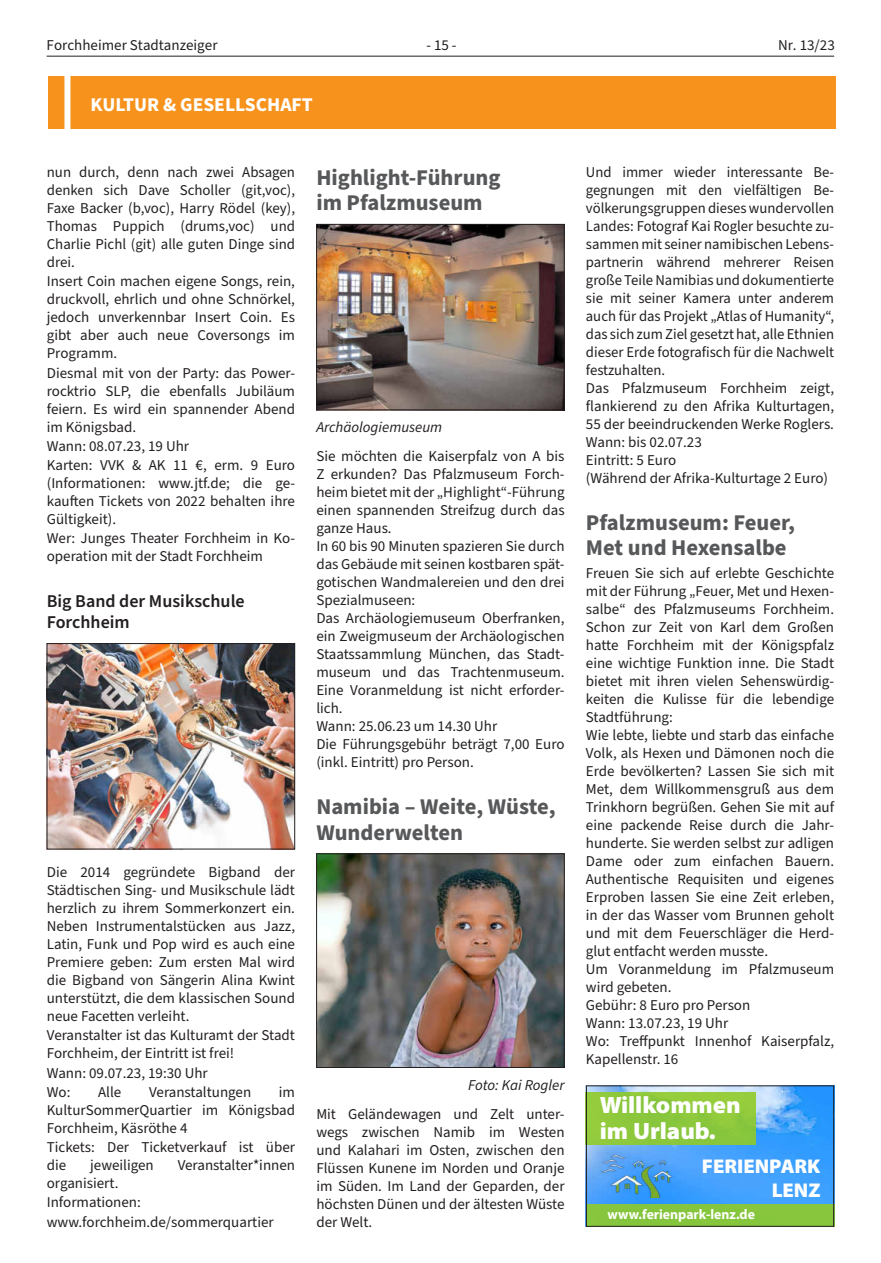
<style>
.page{position:relative;width:881px;height:1263px;background:#fff}
.page>*{position:absolute;margin:0;border:0;box-sizing:border-box;transform-origin:0 0}
.t1{font:900 23.7px/25.7px "Myriad Pro";color:#fff}
.t2{font:700 22.5px/25.5px "Source Sans Pro";color:#57585a}
.t3{font:900 19.95px/24px "Myriad Pro";color:#fff;text-align:right}
.t4{font:700 19.5px "Source Sans Pro";color:#fff}
.t5{font:600 18px/21px "Source Sans Pro";color:#231f20}
.t6{font:15px/18px "Source Sans Pro";color:#231f20}
.t7{font:italic 15px "Source Sans Pro";color:#231f20}
.t8{font:700 13.95px "Myriad Pro";color:#fff}
</style>
<div class="page">
<hr style="left:47px;top:56px;width:786px;height:1px;background:#231f20">
<img style="left:318px;top:226px;width:244px;height:182px">
<div style="left:316px;top:224px;width:248px;height:186px;border:1px solid #231f20"></div>
<img style="left:318px;top:855px;width:244px;height:211px">
<div style="left:316px;top:853px;width:248px;height:215px;border:1px solid #231f20"></div>
<img style="left:49px;top:645px;width:244px;height:202px">
<div style="left:47px;top:643px;width:248px;height:206px;border:1px solid #231f20"></div>
<div style="left:48px;top:76px;width:787px;height:52px;background:#f7931d"></div>
<div style="left:64px;top:75px;width:6px;height:54px;background:#fff"></div>
<img style="left:587px;top:1087px;width:244px;height:117px">
<div style="left:585px;top:1092px;width:170px;height:52px;background:#8dc83d"></div>
<img style="left:599px;top:1153px;width:74px;height:45px">
<div style="left:585px;top:1204px;width:248px;height:23px;background:#86c63d"></div>
<div style="left:585px;top:1085px;width:248px;height:142px;border:1px solid #231f20"></div>
<p class="t6" style="left:47px;top:37px;width:172px">Forchheimer Stadtanzeiger</p>
<p class="t6" style="left:426px;top:37px;width:32px">- 15 -</p>
<p class="t6" style="left:777px;top:37px;width:58px">Nr. 13/23</p>
<h3 class="t4" style="left:91px;top:91px;width:223px">KULTUR &amp; GESELLSCHAFT</h3>
<p class="t6" style="left:47px;top:163px;width:250px">nun durch, denn nach zwei Absagen denken sich Dave Scholler (git,voc),<br>Faxe Backer (b,voc), Harry Rödel (key),<br>Thomas Puppich (drums,voc) und<br>Charlie Pichl (git) alle guten Dinge sind drei.<br>Insert Coin machen eigene Songs, rein, druckvoll, ehrlich und ohne Schnörkel, jedoch unverkennbar Insert Coin. Es gibt aber auch neue Coversongs im<br>Programm.<br>Diesmal mit von der Party: das Power&shy;rocktrio SLP, die ebenfalls Jubiläum feiern. Es wird ein spannender Abend im Königsbad.<br>Wann: 08.07.23, 19 Uhr<br>Karten: VVK &amp; AK 11 €, erm. 9 Euro (Informationen: www.jtf.de; die ge&shy;kauften Tickets von 2022 behalten ihre<br>Gültigkeit).<br>Wer: Junges Theater Forchheim in Ko&shy;operation mit der Stadt Forchheim</p>
<p class="t5" style="left:47px;top:591px;width:199px">Big Band der Musikschule<br>Forchheim</p>
<p class="t6" style="left:47px;top:863px;width:250px">Die 2014 gegründete Bigband der<br>Städtischen Sing- und Musikschule lädt herzlich zu ihrem Sommerkonzert ein.<br>Neben Instrumentalstücken aus Jazz,<br>Latin, Funk und Pop wird es auch eine<br>Premiere geben: Zum ersten Mal wird die Bigband von Sängerin Alina Kwint unterstützt, die dem klassischen Sound neue Facetten verleiht.<br>Veranstalter ist das Kulturamt der Stadt<br>Forchheim, der Eintritt ist frei!<br>Wann: 09.07.23, 19:30 Uhr<br>Wo:</p>
<p class="t6" style="left:98px;top:1083px;width:25px">Alle</p>
<p class="t6" style="left:149px;top:1083px;width:104px">Veranstaltungen</p>
<p class="t6" style="left:47px;top:1083px;width:250px;text-indent:232px">im<br>KulturSommerQuartier im Königsbad<br>Forchheim, Käsröthe 4<br>Tickets: Der Ticketverkauf ist über die</p>
<p class="t6" style="left:90px;top:1156px;width:65px">jeweiligen</p>
<p class="t6" style="left:178px;top:1156px;width:119px">Veranstalter*innen</p>
<p class="t6" style="left:47px;top:1174px;width:228px;line-height:19.2px">organisiert.<br>Informationen: www.forchheim.de/sommerquartier</p>
<h2 class="t2" style="left:316px;top:165px;width:186px">Highlight-Führung im Pfalzmuseum</h2>
<p class="t7" style="left:316px;top:417px;width:127px">Archäologiemuseum</p>
<p class="t6" style="left:316px;top:447px;width:250px">Sie möchten die Kaiserpfalz von A bis<br>Z erkunden? Das Pfalzmuseum Forch&shy;heim bietet mit der „Highlight“-Führung einen spannenden Streifzug durch das ganze Haus.<br>In 60 bis 90 Minuten spazieren Sie durch das Gebäude mit seinen kostbaren spät&shy;gotischen Wandmalereien und den drei<br>Spezialmuseen:<br>Das Archäologiemuseum Oberfranken, ein Zweigmuseum der Archäologischen<br>Staatssammlung München, das Stadt&shy;museum und das Trachtenmuseum.<br>Eine Voranmeldung ist nicht erforder&shy;lich.<br>Wann: 25.06.23 um 14.30 Uhr<br>Die Führungsgebühr beträgt 7,00 Euro (inkl. Eintritt) pro Person.</p>
<h2 class="t2" style="left:316px;top:794px;width:241px">Namibia – Weite, Wüste,<br>Wunderwelten</h2>
<p class="t7" style="left:468px;top:1075px;width:98px">Foto: Kai Rogler</p>
<p class="t6" style="left:316px;top:1105px;width:250px;text-align:justify">Mit Geländewagen und Zelt unter&shy;wegs zwischen Namib im Westen und Kalahari im Osten, zwischen den Flüssen Kunene im Norden und Oranje im Süden. Im Land der Geparden, der höchsten Dünen und der ältesten Wüste der Welt.</p>
<p class="t6" style="left:585px;top:163px;width:250px">Und immer wieder interessante Be&shy;gegnungen mit den vielfältigen Be&shy;völkerungsgruppen dieses wundervollen Landes: Fotograf Kai Rogler besuchte zu&shy;sammen mit seiner namibischen Lebens&shy;partnerin während mehrerer Reisen große Teile Namibias und dokumentierte sie mit seiner Kamera unter anderem auch für das Projekt „Atlas of Humanity“, das sich zum Ziel gesetzt hat, alle Ethnien dieser Erde fotografisch für die Nachwelt festzuhalten.<br>Das Pfalzmuseum Forchheim zeigt, flankierend zu den Afrika Kulturtagen, 55 der beeindruckenden Werke Roglers.<br>Wann: bis 02.07.23<br>Eintritt: 5 Euro<br>(Während der Afrika-Kulturtage 2 Euro)</p>
<h2 class="t2" style="left:585px;top:510px;width:211px">Pfalzmuseum: Feuer,<br>Met und Hexensalbe</h2>
<p class="t6" style="left:585px;top:564px;width:250px">Freuen Sie sich auf erlebte Geschichte mit der Führung „Feuer, Met und Hexen&shy;salbe“ des Pfalzmuseums Forchheim.<br>Schon zur Zeit von Karl dem Großen hatte Forchheim mit der Königspfalz eine wichtige Funktion inne. Die Stadt bietet mit ihren vielen Sehenswürdig&shy;keiten die Kulisse für die lebendige Stadtführung:<br>Wie lebte, liebte und starb das einfache Volk, als Hexen und Dämonen noch die Erde bevölkerten? Lassen Sie sich mit Met, dem Willkommensgruß aus dem Trinkhorn begrüßen. Gehen Sie mit auf eine packende Reise durch die Jahr&shy;hunderte. Sie werden selbst zur adligen Dame oder zum einfachen Bauern.<br>Authentische Requisiten und eigenes Erproben lassen Sie eine Zeit erleben, in der das Wasser vom Brunnen geholt und mit dem Feuerschläger die Herd&shy;glut entfacht werden musste.<br>Um Voranmeldung im Pfalzmuseum wird gebeten.<br>Gebühr: 8 Euro pro Person<br>Wann: 13.07.23, 19 Uhr<br>Wo: Treffpunkt Innenhof Kaiserpfalz, Kapellenstr. 16</p>
<h1 class="t1" style="left:599px;top:1091px;width:142px">Willkommen im Urlaub.</h1>
<h3 class="t3" style="left:701px;top:1154px;width:120px">FERIENPARK<br>LENZ</h3>
<p class="t8" style="left:607px;top:1205px;width:149px">www.ferienpark-lenz.de</p>
</div>
